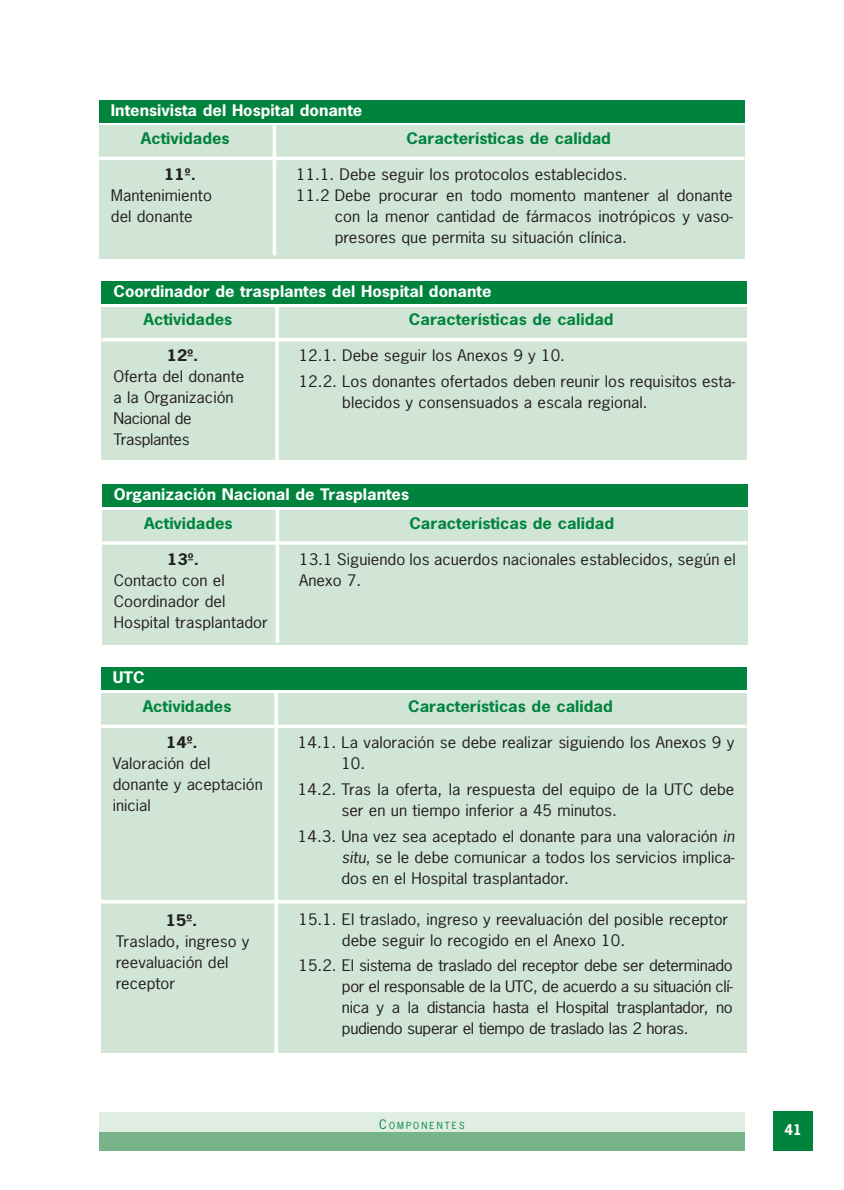
<style>
.page{position:relative;width:844px;height:1190px;background:#fff}
.page>*{position:absolute;margin:0;border:0;box-sizing:border-box;transform-origin:0 0}
.t1{font:15.05px/21px "News Gothic";color:#231f20;scale:1.11 1}
.t2{font:700 15.05px "News Gothic";color:#00843d;scale:1.11 1}
.t3{font:700 15.05px "News Gothic";color:#fff;scale:1.11 1}
.t4{font:700 15.05px "News Gothic";color:#231f20;scale:1.11 1}
.t5{font:700 14px "News Gothic";color:#fff}
.t6{font:9.1px "News Gothic";letter-spacing:.23em;color:#00843d}
.s1{font-style:italic}
.s2{font-size:12.25px}
</style>
<div class="page">
<div style="left:773px;top:1111px;width:40px;height:40px;background:#00843d"></div>
<div style="left:99px;top:1131px;width:645px;height:20px;background:#77b48a"></div>
<div style="left:99px;top:1112px;width:645px;height:19px;background:#dfede3"></div>
<div style="left:102px;top:281px;width:645px;height:23px;background:#00843d"></div>
<div style="left:102px;top:307px;width:645px;height:152px;background:#d1e5d6"></div>
<hr style="left:102px;top:338px;width:645px;height:3px;background:#fff">
<svg style="left:275px;top:307px;width:4px;height:153px"></svg>
<div style="left:99px;top:100px;width:645px;height:22px;background:#00843d"></div>
<div style="left:99px;top:126px;width:645px;height:133px;background:#d1e5d6"></div>
<hr style="left:99px;top:157px;width:645px;height:3px;background:#fff">
<hr style="left:273px;top:124px;width:3px;height:131px;background:#fff">
<div style="left:102px;top:485px;width:645px;height:22px;background:#00843d"></div>
<div style="left:102px;top:510px;width:645px;height:135px;background:#d1e5d6"></div>
<hr style="left:102px;top:541px;width:645px;height:4px;background:#f7faf8">
<hr style="left:276px;top:509px;width:3px;height:134px;background:#fff">
<div style="left:101px;top:668px;width:645px;height:22px;background:#00843d"></div>
<div style="left:101px;top:693px;width:645px;height:360px;background:#d1e5d6"></div>
<hr style="left:101px;top:725px;width:645px;height:3px;background:#fff">
<svg style="left:274px;top:693px;width:4px;height:360px"></svg>
<hr style="left:101px;top:900px;width:644px;height:3px;background:#fff">
<p class="t3" style="left:111px;top:104px;width:228px">Intensivista del Hospital donante</p>
<p class="t2" style="left:141px;top:132px;width:81px">Actividades</p>
<p class="t2" style="left:406px;top:132px;width:186px">Características de calidad</p>
<p class="t4" style="left:164px;top:168px;width:30px">11º.</p>
<p class="t1" style="left:111px;top:186px;width:92px">Mantenimiento del donante</p>
<p class="t1" style="left:296px;top:165px;width:300px">11.1. Debe seguir los protocolos establecidos.</p>
<p class="t1" style="left:296px;top:186px;width:395px">11.2 Debe procurar en todo momento mantener al donante</p>
<p class="t1" style="left:335px;top:207px;width:360px">con la menor cantidad de fármacos inotrópicos y vaso-</p>
<p class="t1" style="left:335px;top:228px;width:265px">presores que permita su situación clínica.</p>
<p class="t3" style="left:113px;top:285px;width:342px">Coordinador de trasplantes del Hospital donante</p>
<p class="t2" style="left:144px;top:314px;width:81px">Actividades</p>
<p class="t2" style="left:409px;top:314px;width:186px">Características de calidad</p>
<p class="t4" style="left:167px;top:350px;width:30px">12º.</p>
<p class="t1" style="left:113px;top:367px;width:119px">Oferta del donante a la Organización<br>Nacional de<br>Trasplantes</p>
<p class="t1" style="left:299px;top:344px;width:395px;line-height:25.9px">12.1. Debe seguir los Anexos 9 y 10.<br>12.2. Los donantes ofertados deben reunir los requisitos esta-</p>
<p class="t1" style="left:342px;top:393px;width:277px">blecidos y consensuados a escala regional.</p>
<p class="t3" style="left:114px;top:488px;width:267px">Organización Nacional de Trasplantes</p>
<p class="t2" style="left:144px;top:517px;width:81px">Actividades</p>
<p class="t2" style="left:409px;top:517px;width:186px">Características de calidad</p>
<p class="t4" style="left:167px;top:553px;width:30px">13º.</p>
<p class="t1" style="left:114px;top:571px;width:140px">Contacto con el<br>Coordinador del<br>Hospital trasplantador</p>
<p class="t1" style="left:299px;top:550px;width:395px">13.1 Siguiendo los acuerdos nacionales establecidos, según el<br>Anexo 7.</p>
<p class="t3" style="left:113px;top:672px;width:30px">UTC</p>
<p class="t2" style="left:143px;top:700px;width:81px">Actividades</p>
<p class="t2" style="left:408px;top:700px;width:186px">Características de calidad</p>
<p class="t4" style="left:166px;top:736px;width:30px">14º.</p>
<p class="t1" style="left:113px;top:754px;width:137px">Valoración del donante y aceptación inicial</p>
<p class="t1" style="left:341px;top:733px;width:355px;text-indent:-43px">14.1. La valoración se debe realizar siguiendo los Anexos 9 y<br>10.</p>
<p class="t1" style="left:341px;top:780px;width:355px;text-indent:-43px">14.2. Tras la oferta, la respuesta del equipo de la UTC debe ser en un tiempo inferior a 45 minutos.</p>
<p class="t1" style="left:341px;top:827px;width:356px;text-align:justify;text-indent:-43px">14.3. Una vez sea aceptado el donante para una valoración <span class="s1">in situ</span>, se le debe comunicar a todos los servicios implica&shy;dos en el Hospital trasplantador.</p>
<p class="t4" style="left:166px;top:914px;width:30px">15º.</p>
<p class="t1" style="left:116px;top:932px;width:122px">Traslado, ingreso y reevaluación del receptor</p>
<p class="t1" style="left:342px;top:910px;width:349px;text-indent:-43px">15.1. El traslado, ingreso y reevaluación del posible receptor debe seguir lo recogido en el Anexo 10.</p>
<p class="t1" style="left:342px;top:957px;width:354px;text-align:justify;text-indent:-43px">15.2. El sistema de traslado del receptor debe ser determinado por el responsable de la UTC, de acuerdo a su situación clí&shy;nica y a la distancia hasta el Hospital trasplantador, no pudiendo superar el tiempo de traslado las 2 horas.</p>
<p class="t6" style="left:379px;top:1122px;width:87px"><span class="s2">C</span>OMPONENTES</p>
<p class="t5" style="left:784px;top:1124px;width:19px">41</p>
</div>
